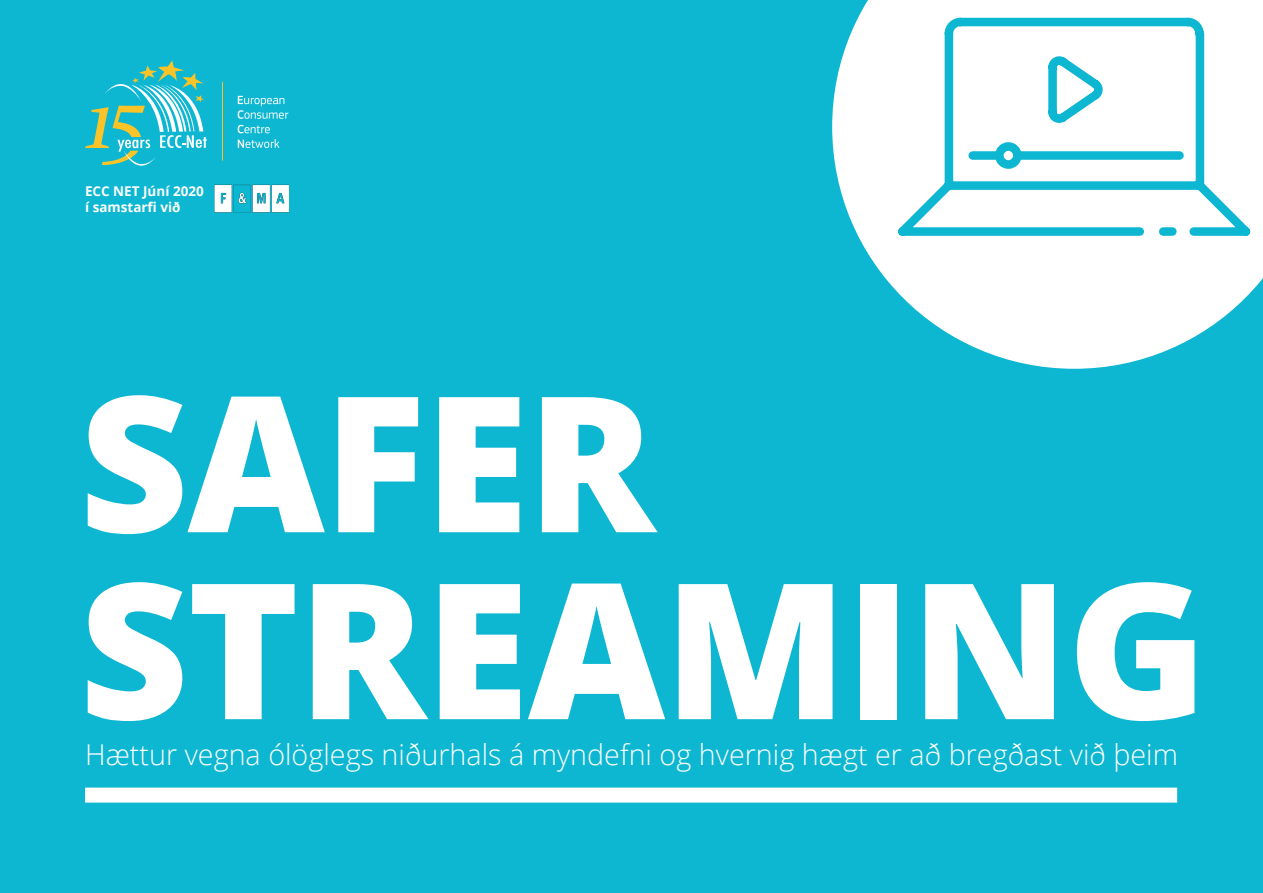
<style>
.page{position:relative;width:1263px;height:893px;background:#0db7d2}
.page>*{position:absolute;margin:0;border:0;box-sizing:border-box;transform-origin:0 0}
.t1{font:800 189.15px/186.9px "Open Sans";letter-spacing:-.005em;color:#fff}
.t2{font:300 28.65px "Open Sans";color:#fff}
.t3{font:700 13.5px/16.2px "Open Sans";color:#fff}
</style>
<div class="page">
<svg style="left:85px;top:60px;width:122px;height:106px"></svg>
<svg style="left:238px;top:96px;width:50px;height:23px"></svg>
<svg style="left:238px;top:125px;width:32px;height:8px"></svg>
<svg style="left:238px;top:139px;width:41px;height:9px"></svg>
<hr style="left:222px;top:82px;width:1px;height:79px;background:#fac428">
<img style="left:214px;top:185px;width:74px;height:28px">
<svg style="left:832px;top:0;width:431px;height:369px;fill:#fff"></svg>
<svg style="left:890px;top:13px;width:368px;height:231px;background:#ddf5f8"></svg>
<div style="left:973px;top:151px;width:206px;height:9px;background:#0db7d2"></div>
<div style="left:995px;top:142px;width:27px;height:27px;background:#fff;border:9px solid #0db7d2;border-radius:50%"></div>
<svg style="left:1041px;top:50px;width:66px;height:79px"></svg>
<div style="left:85px;top:788px;width:1092px;height:15px;background:#fff"></div>
<p class="t3" style="left:85px;top:183px;width:120px">ECC NET Júní 2020 í samstarfi við</p>
<h1 class="t1" style="left:79px;top:360px;width:1129px">SAFER<br>STREAMING</h1>
<p class="t2" style="left:85px;top:735px;width:1094px">Hættur vegna ólöglegs niðurhals á myndefni og hvernig hægt er að bregðast við þeim</p>
</div>
